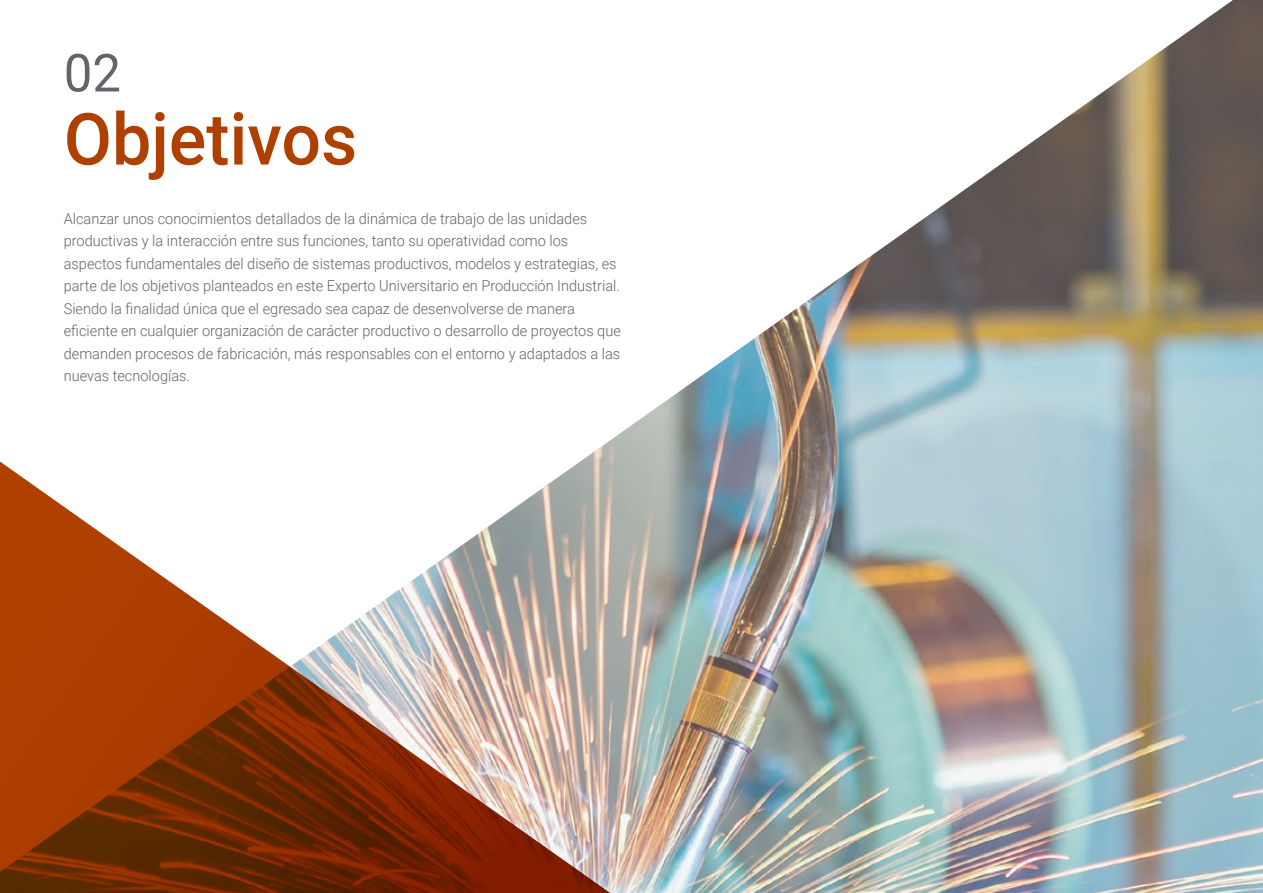
<style>
.page{position:relative;width:1263px;height:893px;background:#fff}
.page>*{position:absolute;margin:0;border:0;box-sizing:border-box;transform-origin:0 0}
.t1{font:500 72px "Roboto";color:#ae4000}
.t2{font:52.5px "Roboto";color:#61646a}
.t3{font:300 15px/22.5px "Roboto";color:#61646a}
</style>
<div class="page">
<img style="left:602px;top:0;width:661px;height:893px">
<svg style="left:0;top:446px;width:640px;height:447px"></svg>
<h2 class="t2" style="left:64px;top:36px;width:59px">02</h2>
<h1 class="t1" style="left:64px;top:89px;width:295px">Objetivos</h1>
<p class="t3" style="left:64px;top:207px;width:559px">Alcanzar unos conocimientos detallados de la dinámica de trabajo de las unidades productivas y la interacción entre sus funciones, tanto su operatividad como los aspectos fundamentales del diseño de sistemas productivos, modelos y estrategias, es parte de los objetivos planteados en este Experto Universitario en Producción Industrial.<br>Siendo la finalidad única que el egresado sea capaz de desenvolverse de manera eficiente en cualquier organización de carácter productivo o desarrollo de proyectos que demanden procesos de fabricación, más responsables con el entorno y adaptados a las nuevas tecnologías.</p>
</div>
